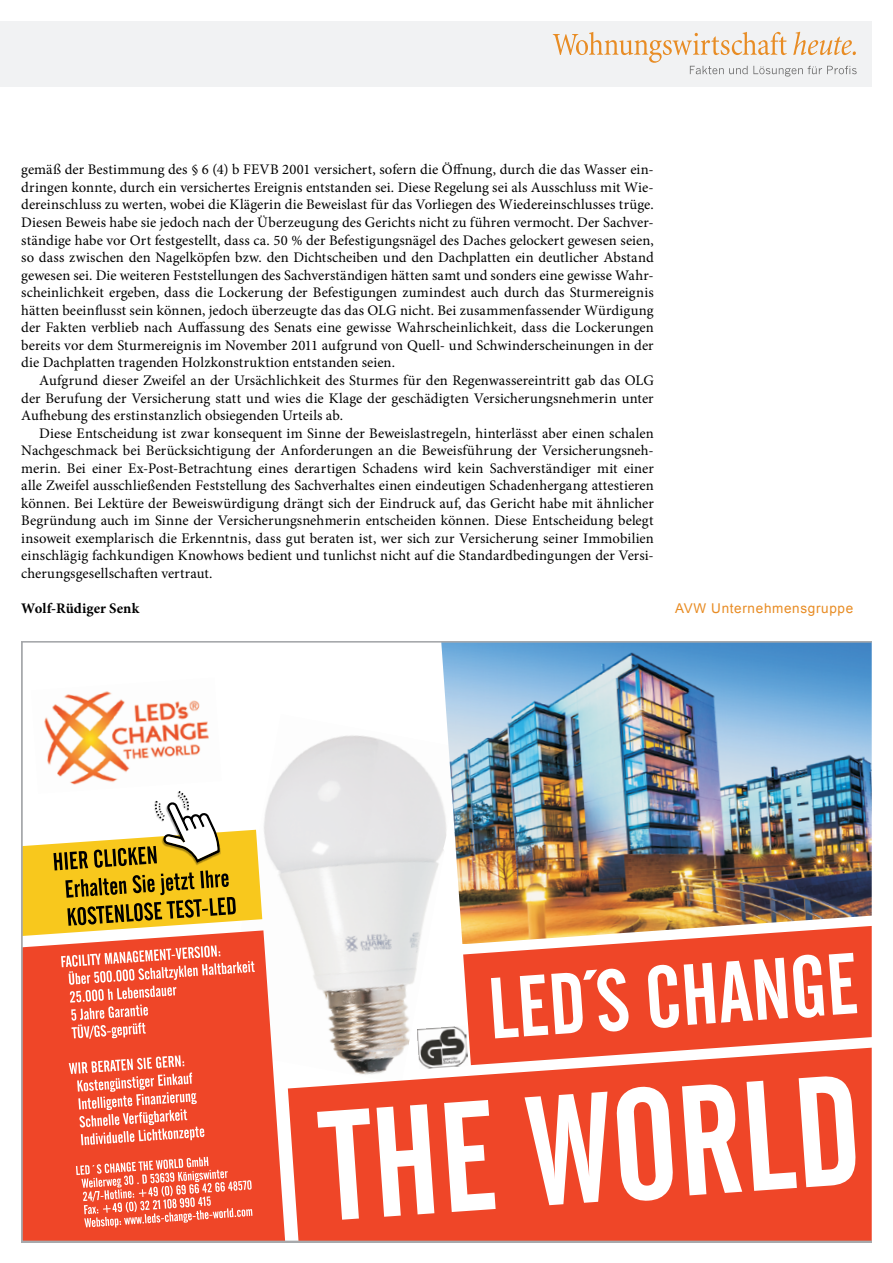
<style>
.page{position:relative;width:893px;height:1263px;background:#fff}
.page>*{position:absolute;margin:0;border:0;box-sizing:border-box;transform-origin:0 0}
.Fliesstext{font:14.7px/17.5px "Minion Pro";letter-spacing:.005em;color:#000;text-align:justify}
.AUTOR{font:700 14.7px "Minion Pro";color:#000}
.Info{font:13.5px "Arial";letter-spacing:.05em;color:#e88c24}
</style>
<div class="page">
<div style="left:0;top:21px;width:872px;height:66px;background:#f1f2f3"></div>
<svg style="left:553px;top:32px;width:304px;height:45px"></svg>
<img style="left:21px;top:641px;width:851px;height:601px">
<svg style="left:491px;top:953px;width:366px;height:85px"></svg>
<svg style="left:61px;top:945px;width:194px;height:94px;background:#f1644b"></svg>
<svg style="left:317px;top:1076px;width:539px;height:144px;fill:#ef4628"></svg>
<svg style="left:21px;top:790px;width:241px;height:146px"></svg>
<svg style="left:76px;top:1157px;width:176px;height:70px;background:#f26f58"></svg>
<svg style="left:69px;top:1055px;width:135px;height:90px;background:#f26c55"></svg>
<img style="left:417px;top:1026px;width:52px;height:43px">
<p class="Fliesstext" style="left:21px;top:161px;width:634px">gemäß der Bestimmung des § 6 (4) b FEVB 2001 versichert, sofern die Öffnung, durch die das Wasser ein&shy;dringen konnte, durch ein versichertes Ereignis entstanden sei. Diese Regelung sei als Ausschluss mit Wie&shy;dereinschluss zu werten, wobei die Klägerin die Beweislast für das Vorliegen des Wiedereinschlusses trüge.<br>Diesen Beweis habe sie jedoch nach der Überzeugung des Gerichts nicht zu führen vermocht. Der Sachver&shy;ständige habe vor Ort festgestellt, dass ca. 50 % der Befestigungsnägel des Daches gelockert gewesen seien, so dass zwischen den Nagelköpfen bzw. den Dichtscheiben und den Dachplatten ein deutlicher Abstand gewesen sei. Die weiteren Feststellungen des Sachverständigen hätten samt und sonders eine gewisse Wahr&shy;scheinlichkeit ergeben, dass die Lockerung der Befestigungen zumindest auch durch das Sturmereignis hätten beeinflusst sein können, jedoch überzeugte das das OLG nicht. Bei zusammenfassender Würdigung der Fakten verblieb nach Auffassung des Senats eine gewisse Wahrscheinlichkeit, dass die Lockerungen bereits vor dem Sturmereignis im November 2011 aufgrund von Quell- und Schwinderscheinungen in der die Dachplatten tragenden Holzkonstruktion entstanden seien.</p>
<p class="Fliesstext" style="left:21px;top:372px;width:634px;text-indent:18px">Aufgrund dieser Zweifel an der Ursächlichkeit des Sturmes für den Regenwassereintritt gab das OLG der Berufung der Versicherung statt und wies die Klage der geschädigten Versicherungsnehmerin unter Aufhebung des erstinstanzlich obsiegenden Urteils ab.</p>
<p class="Fliesstext" style="left:21px;top:424px;width:634px;text-indent:18px">Diese Entscheidung ist zwar konsequent im Sinne der Beweislastregeln, hinterlässt aber einen schalen Nachgeschmack bei Berücksichtigung der Anforderungen an die Beweisführung der Versicherungsneh&shy;merin. Bei einer Ex-Post-Betrachtung eines derartigen Schadens wird kein Sachverständiger mit einer alle Zweifel ausschließenden Feststellung des Sachverhaltes einen eindeutigen Schadenhergang attestieren können. Bei Lektüre der Beweiswürdigung drängt sich der Eindruck auf, das Gericht habe mit ähnlicher Begründung auch im Sinne der Versicherungsnehmerin entscheiden können. Diese Entscheidung belegt insoweit exemplarisch die Erkenntnis, dass gut beraten ist, wer sich zur Versicherung seiner Immobilien einschlägig fachkundigen Knowhows bedient und tunlichst nicht auf die Standardbedingungen der Versi&shy;cherungsgesellschaften vertraut.</p>
<p class="AUTOR" style="left:21px;top:598px;width:120px">Wolf-Rüdiger Senk</p>
<p class="Info" style="left:675px;top:599px;width:180px">AVW Unternehmensgruppe</p>
</div>
